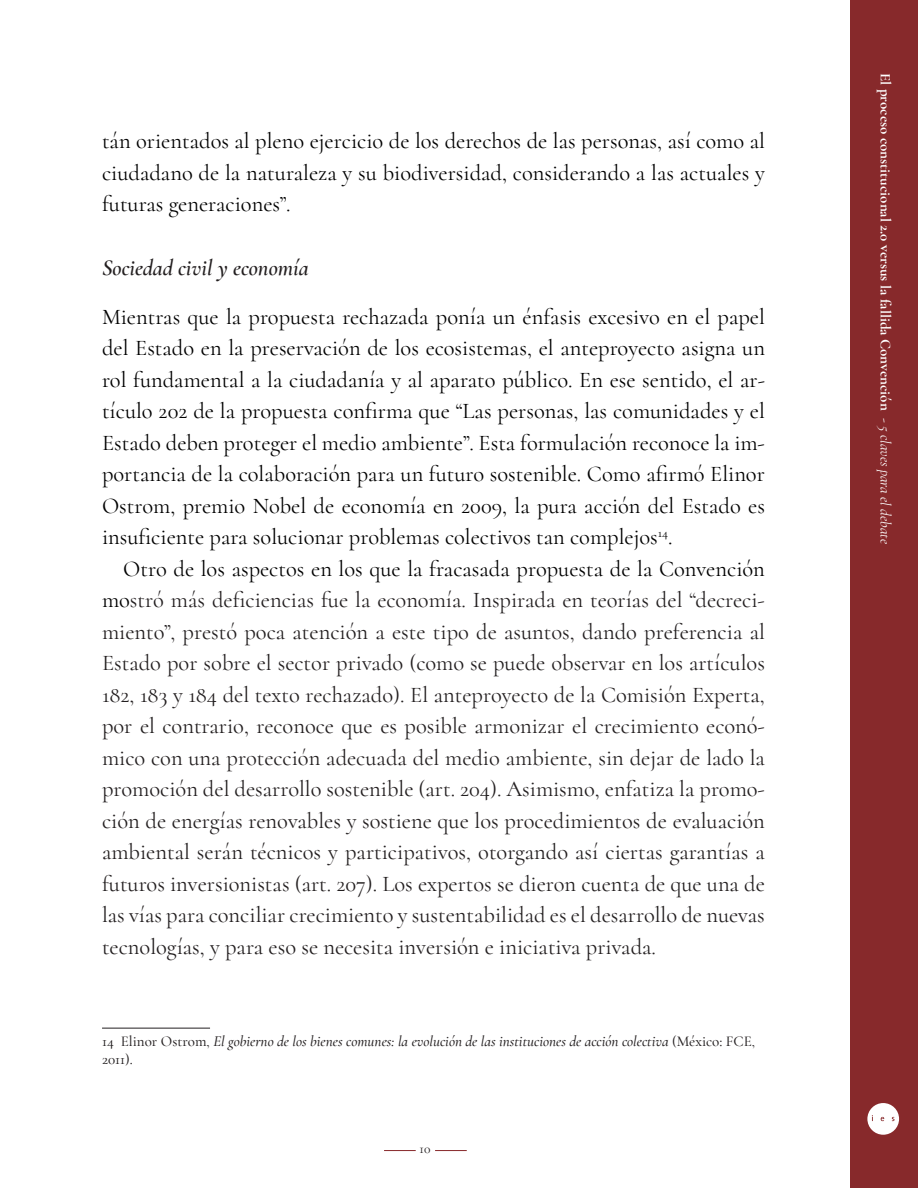
<style>
.page{position:relative;width:918px;height:1188px;background:#fff}
.page>*{position:absolute;margin:0;border:0;box-sizing:border-box;transform-origin:0 0}
.t1{font:22.5px/31.5px "Cormorant";color:#231f20;text-align:justify}
.t2{font:22.5px/31.5px "Cormorant";color:#000;text-align:justify}
.t3{font:italic 600 22.5px "Cormorant Garamond";color:#231f20}
.t4{font:italic 500 15px/18px "Cormorant Garamond";color:#231f20}
.t5{font:700 15px "Cormorant";color:#fff}
.t6{font:13.5px "Cormorant Garamond";color:#231f20}
.s1{color:#000}
.s2{font-style:normal}
.s3{font-weight:400}
.s4{font-weight:400;font-style:italic}
</style>
<div class="page">
<div style="left:850px;top:0;width:68px;height:1188px;background:#87292b"></div>
<div style="left:867px;top:1103px;width:32px;height:32px;background:#fff;border-radius:50%"></div>
<svg style="left:881px;top:1117px;width:3px;height:4px"></svg>
<hr style="left:384px;top:1150px;width:32px;height:1px;background:#87292b">
<hr style="left:435px;top:1150px;width:32px;height:1px;background:#87292b">
<hr style="left:102px;top:1028px;width:108px;height:1px;background:#231f20">
<p class="t2" style="left:102px;top:125px;width:664px">tán orientados al pleno ejercicio de los derechos de las personas, así como al ciudadano de la naturaleza y su biodiversidad, considerando a las actuales y futuras generaciones”.</p>
<p class="t3" style="left:102px;top:254px;width:208px">Sociedad civil y economía</p>
<p class="t2" style="left:102px;top:301px;width:664px">Mientras que la propuesta rechazada ponía un énfasis excesivo en el papel del Estado en la preservación de los ecosistemas, el anteproyecto asigna un rol fundamental a la ciudadanía y al aparato público. En ese sentido, el ar&shy;tículo 202 de la propuesta confirma que “Las personas, las comunidades y el Estado deben proteger el medio ambiente”. Esta formulación reconoce la im&shy;portancia de la colaboración para un futuro sostenible. Como afirmó Elinor Ostrom, premio Nobel de economía en 2009, la pura acción del Estado es insuficiente para solucionar problemas colectivos tan complejos<sup>14</sup>.</p>
<p class="t1" style="left:102px;top:553px;width:664px;text-indent:21px"><span class="s1">Otro de los aspectos en los que la fracasada propuesta de la Convención mo</span>stró más deficiencias fue la economía. Inspirada en teorías del “decreci&shy;miento”, prestó poca atención a este tipo de asuntos, dando preferencia al Estado por sobre el sector privado (como se puede observar en los artículos 182, 183 y 184 del texto rechazado). El anteproyecto de la Comisión Experta, por el contrario, reconoce que es posible armonizar el crecimiento econó&shy;mico con una protección adecuada del medio ambiente, sin dejar de lado la promoción del desarrollo sostenible (art. 204). Asimismo, enfatiza la promo&shy;ción de energías renovables y sostiene que los procedimientos de evaluación ambiental serán técnicos y participativos, otorgando así ciertas garantías a futuros inversionistas (art. 207). Los expertos se dieron cuenta de que una de las vías para conciliar crecimiento y sustentabilidad es el desarrollo de nuevas tecnologías, y para eso se necesita inversión e iniciativa privada.</p>
<p class="t4" style="left:102px;top:1032px;width:655px"><span class="s2">14 Elinor Ostrom,</span> El gobierno de los bienes comunes: la evolución de las instituciones de acción colectiva <span class="s2">(México: FCE,<br>2011).</span></p>
<p class="t6" style="left:420px;top:1141px;width:12px">10</p>
<p class="t5" style="left:895px;top:73px;width:472px;rotate:90deg">El proceso constitucional 2.0 versus la fallida Convención <span class="s3">-</span> <span class="s4">5 claves para el debate</span></p>
</div>
